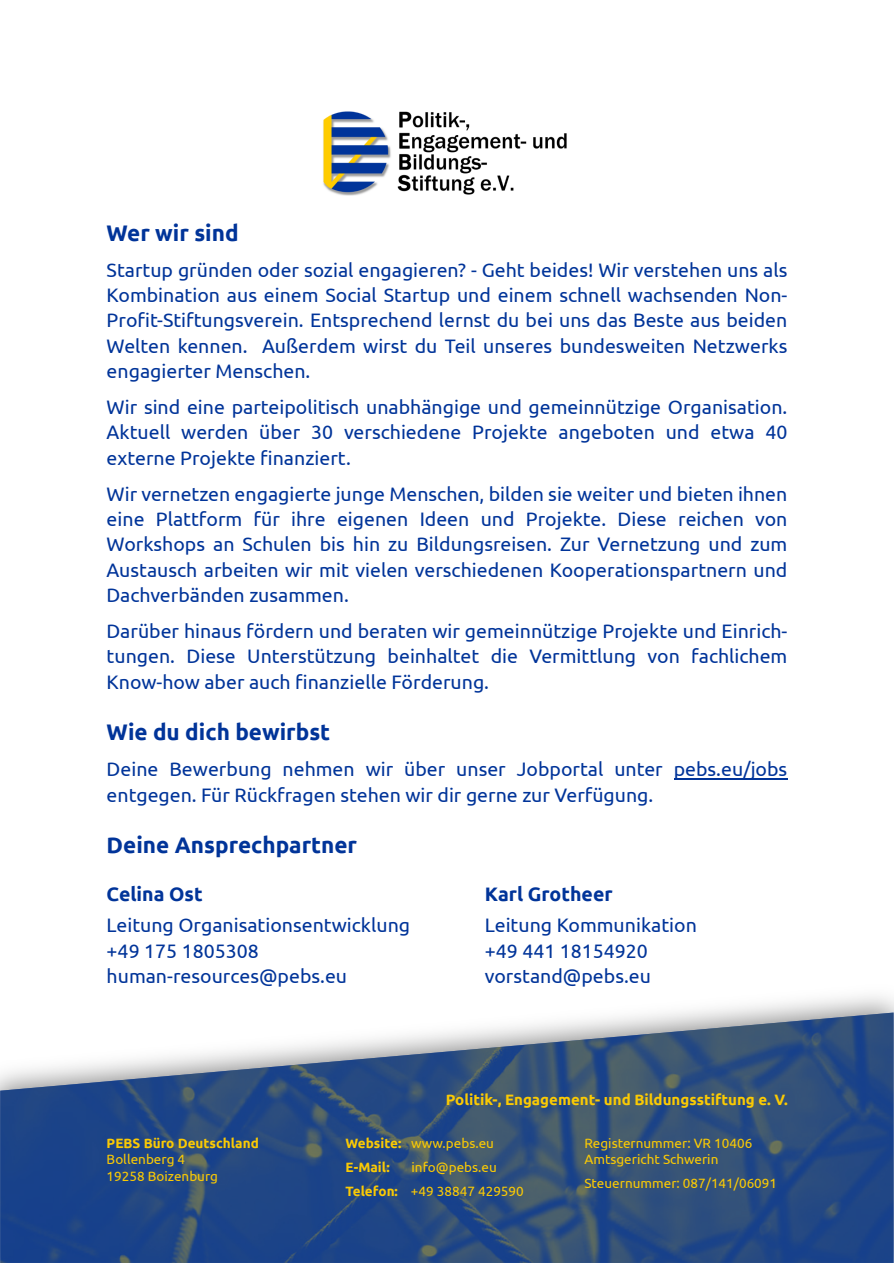
<style>
.page{position:relative;width:894px;height:1263px;background:#fff}
.page>*{position:absolute;margin:0;border:0;box-sizing:border-box;transform-origin:0 0}
.t1{font:700 22.5px "Ubuntu";color:#013499}
.t2{font:19.5px/25.3px "Ubuntu";color:#013499;text-align:justify}
.t3{font:700 19.5px "Ubuntu";color:#013499}
.t4{font:700 15px "Ubuntu";color:#fbca03}
.t5{font:13.5px/16.2px "Ubuntu";color:#fbca03}
.t6{font:700 13.5px/23.7px "Ubuntu";color:#fbca03}
.s1{font-weight:400}
.s2{font-weight:700}
</style>
<div class="page">
<img style="left:323px;top:111px;width:244px;height:85px">
<img style="left:0;top:1012px;width:893px;height:251px">
<hr style="left:673px;top:778px;width:114px;height:2px;background:#013499">
<p class="t1" style="left:107px;top:223px;width:133px">Wer wir sind</p>
<p class="t2" style="left:107px;top:258px;width:682px">Startup gründen oder sozial engagieren? - Geht beides! Wir verstehen uns als Kombination aus einem Social Startup und einem schnell wachsenden Non-Profit-Stiftungsverein. Entsprechend lernst du bei uns das Beste aus beiden Welten kennen. Außerdem wirst du Teil unseres bundesweiten Netzwerks engagierter Menschen.</p>
<p class="t2" style="left:107px;top:396px;width:682px">Wir sind eine parteipolitisch unabhängige und gemeinnützige Organisation.<br>Aktuell werden über 30 verschiedene Projekte angeboten und etwa 40 externe Projekte finanziert.</p>
<p class="t2" style="left:107px;top:482px;width:682px">Wir vernetzen engagierte junge Menschen, bilden sie weiter und bieten ihnen eine Plattform für ihre eigenen Ideen und Projekte. Diese reichen von Workshops an Schulen bis hin zu Bildungsreisen. Zur Vernetzung und zum Austausch arbeiten wir mit vielen verschiedenen Kooperationspartnern und Dachverbänden zusammen.</p>
<p class="t2" style="left:107px;top:619px;width:682px">Darüber hinaus fördern und beraten wir gemeinnützige Projekte und Einrich&shy;tungen. Diese Unterstützung beinhaltet die Vermittlung von fachlichem Know-how aber auch finanzielle Förderung.</p>
<p class="t1" style="left:107px;top:723px;width:225px">Wie du dich bewirbst</p>
<p class="t2" style="left:107px;top:758px;width:682px">Deine Bewerbung nehmen wir über unser Jobportal unter pebs.eu/jobs entgegen. Für Rückfragen stehen wir dir gerne zur Verfügung.</p>
<p class="t1" style="left:107px;top:836px;width:252px">Deine Ansprechpartner</p>
<p class="t3" style="left:107px;top:886px;width:98px">Celina Ost</p>
<p class="t3" style="left:485px;top:886px;width:129px">Karl Grotheer</p>
<p class="t2" style="left:107px;top:914px;width:305px">Leitung Organisationsentwicklung</p>
<p class="t2" style="left:485px;top:914px;width:213px">Leitung Kommunikation</p>
<p class="t2" style="left:107px;top:939px;width:154px">+49 175 1805308</p>
<p class="t2" style="left:485px;top:939px;width:165px">+49 441 18154920</p>
<p class="t2" style="left:107px;top:965px;width:242px">human-resources@pebs.eu</p>
<p class="t2" style="left:485px;top:965px;width:167px">vorstand@pebs.eu</p>
<p class="t6" style="left:107px;top:1132px;width:154px">PEBS Büro Deutschland</p>
<p class="t5" style="left:107px;top:1152px;width:113px">Bollenberg 4<br>19258 Boizenburg</p>
<p class="t4" style="left:446px;top:1094px;width:343px">Politik-, Engagement- und Bildungsstiftung e. V.</p>
<p class="t6" style="left:345px;top:1132px;width:150px">Website: <span class="s1">www.pebs.eu<br></span>E-Mail:</p>
<p class="t5" style="left:345px;top:1156px;width:180px;line-height:23.7px;text-indent:66px">info@pebs.eu<br><span class="s2">Telefon:</span> +49 38847 429590</p>
<p class="t5" style="left:584px;top:1136px;width:169px">Registernummer: VR 10406<br>Amtsgericht Schwerin</p>
<p class="t5" style="left:584px;top:1176px;width:194px">Steuernummer: 087/141/06091</p>
</div>
